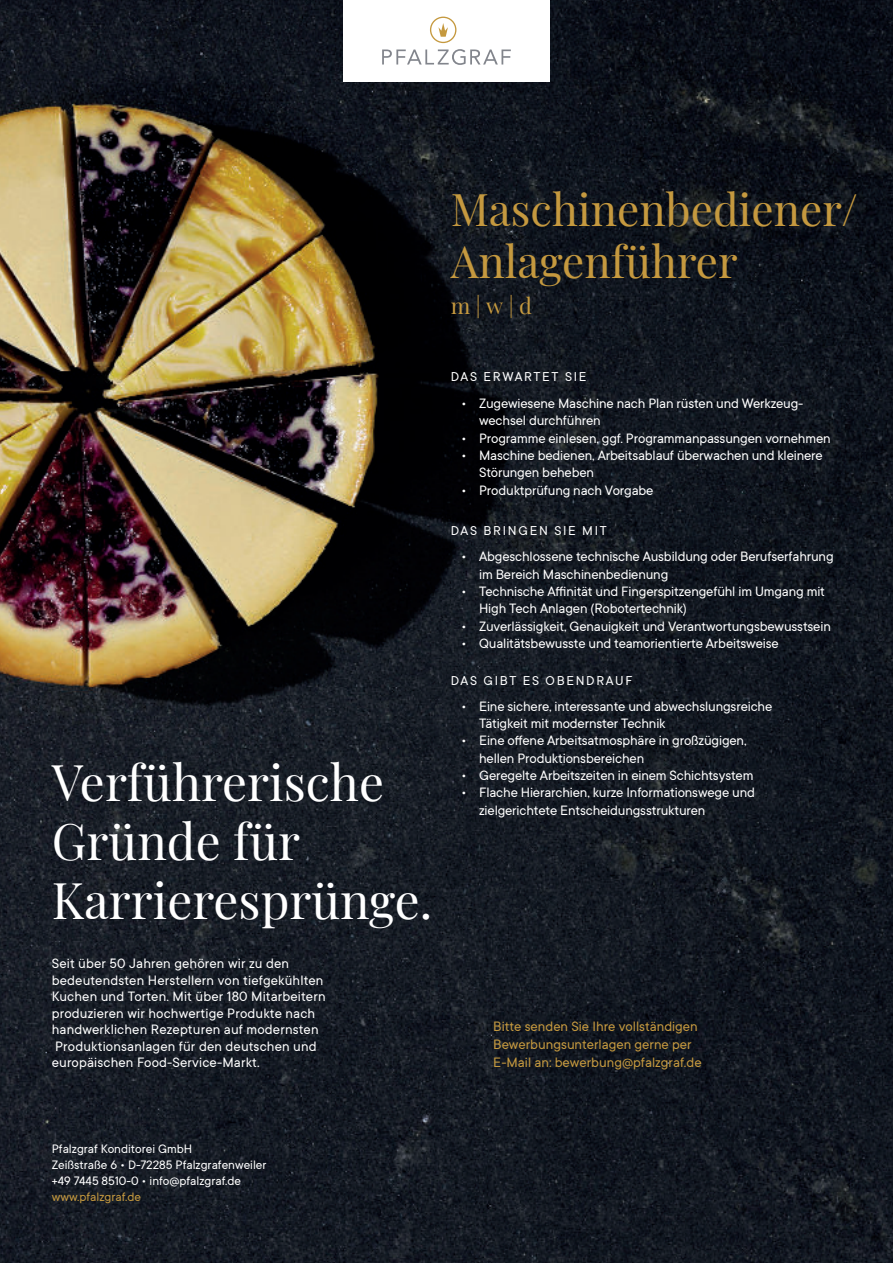
<style>
.page{position:relative;width:893px;height:1263px;background:#fff}
.page>*{position:absolute;margin:0;border:0;box-sizing:border-box;transform-origin:0 0}
.t1{font:49.5px/59.4px "Playfair Display";color:#fff}
.t2{font:44.1px/52.1px "Playfair Display";color:#c5993f}
.t3{font:22.05px "Playfair Display";color:#c5993f}
.t4{font:15px/17.4px "TT Commons";letter-spacing:-.01em;color:#fff}
.t5{font:15px/16.5px "TT Commons";letter-spacing:.01em;color:#fff}
.t6{font:15px/18px "TT Commons";color:#c5993f}
.t7{font:14.1px "TT Commons";letter-spacing:.12em;color:#fff}
.t8{font:13.5px/16.2px "TT Commons";color:#fff}
.t9{font:13.5px "TT Commons";color:#c5993f}
</style>
<div class="page">
<img style="left:0;top:0;width:893px;height:1263px">
<div style="left:343px;top:0;width:207px;height:81px;background:#fff"></div>
<svg style="left:438px;top:23px;width:10px;height:14px"></svg>
<div style="left:430px;top:17px;width:26px;height:26px;border:1px solid #c5993f;border-radius:50%"></div>
<svg style="left:382px;top:49px;width:129px;height:16px"></svg>
<h2 class="t2" style="left:451px;top:187px;width:409px">Maschinenbediener/<br>Anlagenführer</h2>
<h3 class="t3" style="left:451px;top:289px;width:83px">m | w | d</h3>
<h1 class="t1" style="left:52px;top:756px;width:382px">Verführerische<br>Gründe für<br>Karrieresprünge.</h1>
<p class="t5" style="left:52px;top:957px;width:275px">Seit über 50 Jahren gehören wir zu den bedeutendsten Herstellern von tiefgekühlten Kuchen und Torten. Mit über 180 Mitarbeitern produzieren wir hochwertige Produkte nach handwerklichen Rezepturen auf modernsten Produktionsanlagen für den deutschen und europäischen Food-Service-Markt.</p>
<p class="t7" style="left:451px;top:372px;width:137px">DAS ERWARTET SIE</p>
<p class="t4" style="left:479px;top:396px;width:326px;text-indent:-18px">• Zugewiesene Maschine nach Plan rüsten und Werkzeug&shy;wechsel durchführen</p>
<p class="t4" style="left:461px;top:430px;width:371px">• Programme einlesen, ggf. Programmanpassungen vornehmen</p>
<p class="t4" style="left:479px;top:448px;width:345px;text-indent:-18px">• Maschine bedienen, Arbeitsablauf überwachen und kleinere<br>Störungen beheben</p>
<p class="t4" style="left:461px;top:482px;width:194px">• Produktprüfung nach Vorgabe</p>
<p class="t7" style="left:451px;top:525px;width:158px">DAS BRINGEN SIE MIT</p>
<p class="t4" style="left:479px;top:549px;width:356px;text-indent:-18px">• Abgeschlossene technische Ausbildung oder Berufserfahrung im Bereich Maschinenbedienung</p>
<p class="t4" style="left:479px;top:584px;width:347px;text-indent:-18px">• Technische Affinität und Fingerspitzengefühl im Umgang mit<br>High Tech Anlagen (Robotertechnik)</p>
<p class="t4" style="left:461px;top:618px;width:371px">• Zuverlässigkeit, Genauigkeit und Verantwortungsbewusstsein</p>
<p class="t4" style="left:461px;top:636px;width:319px">• Qualitätsbewusste und teamorientierte Arbeitsweise</p>
<p class="t7" style="left:451px;top:676px;width:183px">DAS GIBT ES OBENDRAUF</p>
<p class="t4" style="left:479px;top:698px;width:295px;text-indent:-18px">• Eine sichere, interessante und abwechslungsreiche<br>Tätigkeit mit modernster Technik</p>
<p class="t4" style="left:479px;top:733px;width:269px;text-indent:-18px">• Eine offene Arbeitsatmosphäre in großzügigen, hellen Produktionsbereichen</p>
<p class="t4" style="left:461px;top:768px;width:294px">• Geregelte Arbeitszeiten in einem Schichtsystem</p>
<p class="t4" style="left:479px;top:785px;width:277px;text-indent:-18px">• Flache Hierarchien, kurze Informationswege und zielgerichtete Entscheidungsstrukturen</p>
<p class="t6" style="left:493px;top:1019px;width:210px">Bitte senden Sie Ihre vollständigen<br>Bewerbungsunterlagen gerne per<br>E-Mail an: bewerbung@pfalzgraf.de</p>
<p class="t8" style="left:52px;top:1141px;width:216px">Pfalzgraf Konditorei GmbH<br>Zeißstraße 6 • D-72285 Pfalzgrafenweiler +49 7445 8510-0 • info@pfalzgraf.de</p>
<p class="t9" style="left:52px;top:1192px;width:91px">www.pfalzgraf.de</p>
</div>
